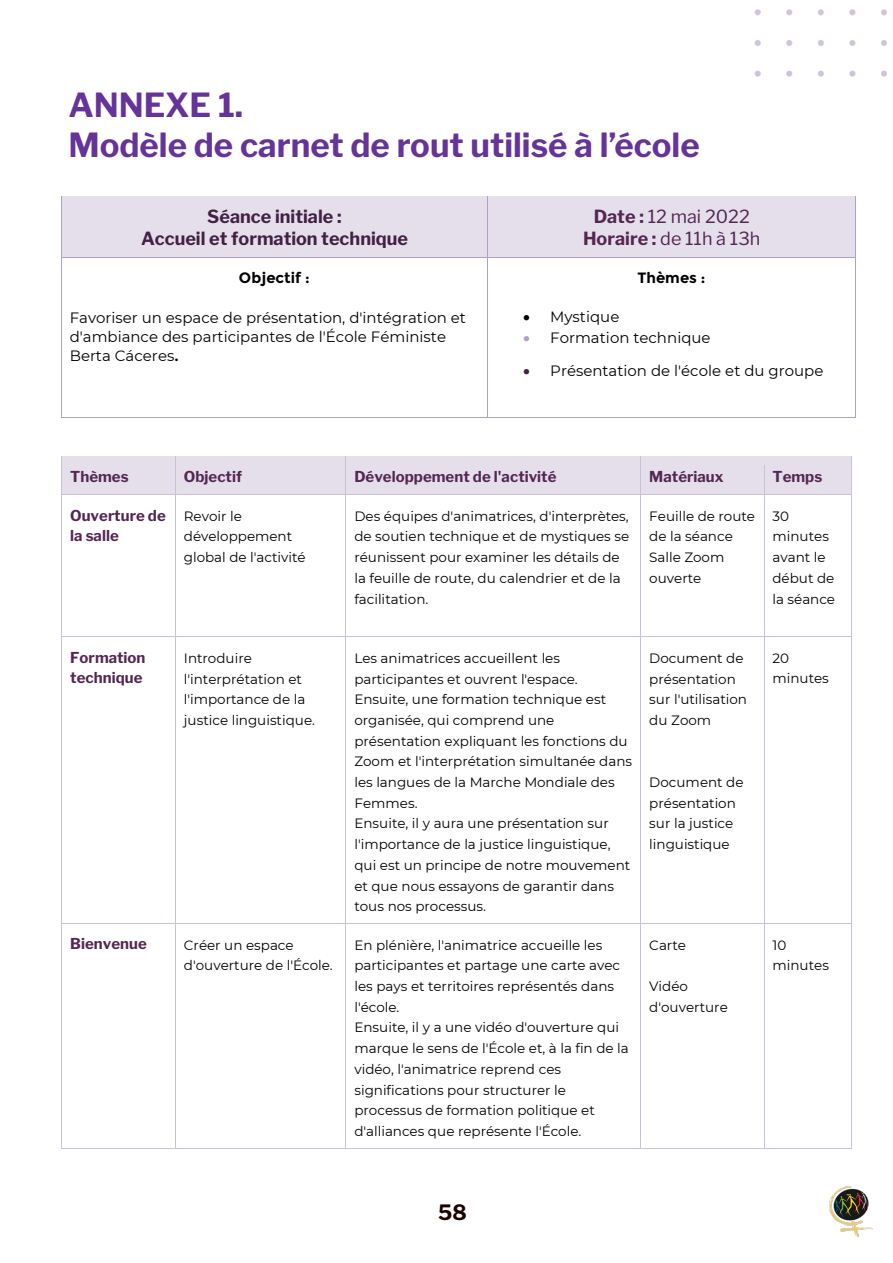
<style>
.page{position:relative;width:893px;height:1263px;background:#fff}
.page>*{position:absolute;margin:0;border:0;box-sizing:border-box;transform-origin:0 0}
.t1{font:700 33px/39.6px "Libre Franklin";color:#639}
.t2{font:700 21px "Libre Franklin";color:#1d0000}
.t3{font:700 18px/22px "Libre Franklin";color:#422144;text-align:center}
.t4{font:18px/22px "Libre Franklin";color:#542653;text-align:center}
.t5{font:15px/19px "Montserrat";color:#000}
.t6{font:700 15px/20.7px "Libre Franklin";color:#542653}
.t7{font:700 15px "Montserrat";color:#000}
.t8{font:13.5px/20.7px "Montserrat";color:#000}
.s1{font-weight:700}
.s2{color:#b2a1c6}
.s3{color:#422144}
</style>
<div class="page">
<img style="left:829px;top:1199px;width:43px;height:37px">
<div style="left:62px;top:457px;width:113px;height:37px;background:#e5dfec"></div>
<div style="left:176px;top:457px;width:169px;height:37px;background:#e5dfec"></div>
<div style="left:346px;top:457px;width:294px;height:37px;background:#e5dfec"></div>
<div style="left:641px;top:457px;width:123px;height:37px;background:#e5dfec"></div>
<div style="left:764px;top:457px;width:87px;height:37px;background:#e5dfec"></div>
<hr style="left:62px;top:456px;width:113px;height:1px;background:#cbc0d9">
<hr style="left:176px;top:456px;width:170px;height:1px;background:#cbc0d9">
<div style="left:176px;top:457px;width:170px;height:8px;background:#e5dfec"></div>
<hr style="left:346px;top:456px;width:294px;height:1px;background:#cbc0d9">
<hr style="left:641px;top:456px;width:123px;height:1px;background:#cbc0d9">
<hr style="left:764px;top:456px;width:87px;height:1px;background:#cbc0d9">
<div style="left:176px;top:486px;width:170px;height:8px;background:#e5dfec"></div>
<hr style="left:62px;top:494px;width:113px;height:1px;background:#cbc0d9">
<svg style="left:175px;top:456px;width:1px;height:47px"></svg>
<hr style="left:176px;top:494px;width:170px;height:1px;background:#cbc0d9">
<hr style="left:346px;top:494px;width:294px;height:1px;background:#cbc0d9">
<svg style="left:640px;top:456px;width:1px;height:47px"></svg>
<hr style="left:641px;top:494px;width:123px;height:1px;background:#cbc0d9">
<svg style="left:764px;top:456px;width:1px;height:47px"></svg>
<hr style="left:764px;top:494px;width:87px;height:1px;background:#cbc0d9">
<svg style="left:851px;top:456px;width:1px;height:47px"></svg>
<hr style="left:62px;top:503px;width:1px;height:133px;background:#cbc0d9">
<hr style="left:175px;top:503px;width:1px;height:133px;background:#cbc0d9">
<hr style="left:346px;top:503px;width:1px;height:133px;background:#cbc0d9">
<hr style="left:640px;top:503px;width:1px;height:133px;background:#cbc0d9">
<hr style="left:764px;top:503px;width:1px;height:133px;background:#cbc0d9">
<hr style="left:851px;top:503px;width:1px;height:133px;background:#cbc0d9">
<hr style="left:62px;top:636px;width:113px;height:1px;background:#cbc0d9">
<hr style="left:176px;top:636px;width:170px;height:1px;background:#cbc0d9">
<hr style="left:346px;top:636px;width:294px;height:1px;background:#cbc0d9">
<hr style="left:641px;top:636px;width:123px;height:1px;background:#cbc0d9">
<hr style="left:764px;top:636px;width:87px;height:1px;background:#cbc0d9">
<hr style="left:62px;top:645px;width:1px;height:278px;background:#cbc0d9">
<hr style="left:175px;top:645px;width:1px;height:278px;background:#cbc0d9">
<hr style="left:346px;top:645px;width:1px;height:278px;background:#cbc0d9">
<hr style="left:640px;top:645px;width:1px;height:278px;background:#cbc0d9">
<hr style="left:764px;top:645px;width:1px;height:278px;background:#cbc0d9">
<hr style="left:851px;top:645px;width:1px;height:278px;background:#cbc0d9">
<hr style="left:62px;top:923px;width:113px;height:1px;background:#cbc0d9">
<hr style="left:176px;top:923px;width:170px;height:1px;background:#cbc0d9">
<hr style="left:346px;top:923px;width:294px;height:1px;background:#cbc0d9">
<hr style="left:641px;top:923px;width:123px;height:1px;background:#cbc0d9">
<hr style="left:764px;top:923px;width:87px;height:1px;background:#cbc0d9">
<hr style="left:62px;top:932px;width:1px;height:216px;background:#cbc0d9">
<hr style="left:62px;top:1148px;width:113px;height:1px;background:#cbc0d9">
<hr style="left:175px;top:932px;width:1px;height:216px;background:#cbc0d9">
<hr style="left:176px;top:1148px;width:170px;height:1px;background:#cbc0d9">
<hr style="left:346px;top:932px;width:1px;height:216px;background:#cbc0d9">
<hr style="left:346px;top:1148px;width:294px;height:1px;background:#cbc0d9">
<hr style="left:640px;top:932px;width:1px;height:216px;background:#cbc0d9">
<hr style="left:641px;top:1148px;width:123px;height:1px;background:#cbc0d9">
<hr style="left:764px;top:932px;width:1px;height:216px;background:#cbc0d9">
<hr style="left:764px;top:1148px;width:87px;height:1px;background:#cbc0d9">
<hr style="left:851px;top:932px;width:1px;height:216px;background:#cbc0d9">
<div style="left:62px;top:197px;width:425px;height:60px;background:#e5dfec"></div>
<div style="left:488px;top:197px;width:367px;height:60px;background:#e5dfec"></div>
<hr style="left:62px;top:196px;width:425px;height:1px;background:#b2a1c6">
<hr style="left:488px;top:196px;width:367px;height:1px;background:#b2a1c6">
<hr style="left:61px;top:205px;width:1px;height:52px;background:#b2a1c6">
<hr style="left:487px;top:205px;width:1px;height:52px;background:#b2a1c6">
<hr style="left:855px;top:205px;width:1px;height:52px;background:#b2a1c6">
<hr style="left:62px;top:257px;width:425px;height:1px;background:#b2a1c6">
<hr style="left:488px;top:257px;width:367px;height:1px;background:#b2a1c6">
<hr style="left:61px;top:267px;width:1px;height:150px;background:#b2a1c6">
<hr style="left:62px;top:417px;width:425px;height:1px;background:#b2a1c6">
<hr style="left:487px;top:267px;width:1px;height:150px;background:#b2a1c6">
<hr style="left:488px;top:417px;width:367px;height:1px;background:#b2a1c6">
<hr style="left:855px;top:267px;width:1px;height:150px;background:#b2a1c6">
<h1 class="t1" style="left:68px;top:82px;width:633px">ANNEXE 1.<br>Modèle de carnet de rout utilisé à l’école</h1>
<h3 class="t3" style="left:141px;top:203px;width:268px">Séance initiale :<br>Accueil et formation technique</h3>
<h3 class="t4" style="left:583px;top:203px;width:179px"><span class="s1">Date :</span> 12 mai 2022<br><span class="s1">Horaire :</span> de 11h à 13h</h3>
<p class="t7" style="left:239px;top:269px;width:72px">Objectif :</p>
<p class="t5" style="left:70px;top:308px;width:398px">Favoriser un espace de présentation, d'intégration et d'ambiance des participantes de l'École Féministe<br>Berta Cáceres<span class="s1">.</span></p>
<p class="t7" style="left:637px;top:269px;width:70px">Thèmes :</p>
<p class="t5" style="left:523px;top:307px;width:98px">• Mystique</p>
<p class="t5" style="left:523px;top:327px;width:189px"><span class="s2">•</span> Formation technique</p>
<p class="t5" style="left:523px;top:360px;width:302px"><span class="s3">•</span> Présentation de l'école et du groupe</p>
<p class="t6" style="left:70px;top:465px;width:60px">Thèmes</p>
<p class="t6" style="left:184px;top:465px;width:60px">Objectif</p>
<p class="t6" style="left:354px;top:465px;width:204px">Développement de l'activité</p>
<p class="t6" style="left:649px;top:465px;width:76px">Matériaux</p>
<p class="t6" style="left:772px;top:465px;width:51px">Temps</p>
<p class="t6" style="left:70px;top:503px;width:97px">Ouverture de la salle</p>
<p class="t8" style="left:184px;top:505px;width:123px">Revoir le développement global de l'activité</p>
<p class="t8" style="left:354px;top:505px;width:276px">Des équipes d'animatrices, d'interprètes, de soutien technique et de mystiques se réunissent pour examiner les détails de la feuille de route, du calendrier et de la facilitation.</p>
<p class="t8" style="left:649px;top:505px;width:107px">Feuille de route de la séance<br>Salle Zoom ouverte</p>
<p class="t8" style="left:772px;top:505px;width:64px">30 minutes avant le début de la séance</p>
<p class="t6" style="left:70px;top:645px;width:77px">Formation technique</p>
<p class="t8" style="left:184px;top:647px;width:133px">Introduire l'interprétation et l'importance de la justice linguistique.</p>
<p class="t8" style="left:354px;top:647px;width:279px">Les animatrices accueillent les participantes et ouvrent l'espace.<br>Ensuite, une formation technique est organisée, qui comprend une présentation expliquant les fonctions du Zoom et l'interprétation simultanée dans les langues de la Marche Mondiale des Femmes.<br>Ensuite, il y aura une présentation sur l'importance de la justice linguistique, qui est un principe de notre mouvement et que nous essayons de garantir dans tous nos processus.</p>
<p class="t8" style="left:649px;top:647px;width:99px">Document de présentation sur l'utilisation du Zoom</p>
<p class="t8" style="left:649px;top:771px;width:96px">Document de présentation sur la justice linguistique</p>
<p class="t6" style="left:70px;top:932px;width:78px">Bienvenue</p>
<p class="t8" style="left:184px;top:934px;width:150px">Créer un espace d'ouverture de l'École.</p>
<p class="t8" style="left:354px;top:934px;width:276px">En plénière, l'animatrice accueille les participantes et partage une carte avec les pays et territoires représentés dans l'école.<br>Ensuite, il y a une vidéo d'ouverture qui marque le sens de l'École et, à la fin de la vidéo, l'animatrice reprend ces significations pour structurer le processus de formation politique et d'alliances que représente l'École.</p>
<p class="t8" style="left:649px;top:934px;width:38px">Carte</p>
<p class="t8" style="left:649px;top:975px;width:80px">Vidéo d'ouverture</p>
<h2 class="t2" style="left:438px;top:1195px;width:30px">58</h2>
<p class="t8" style="left:772px;top:647px;width:58px">20 minutes</p>
<p class="t8" style="left:772px;top:934px;width:58px">10 minutes</p>
</div>
